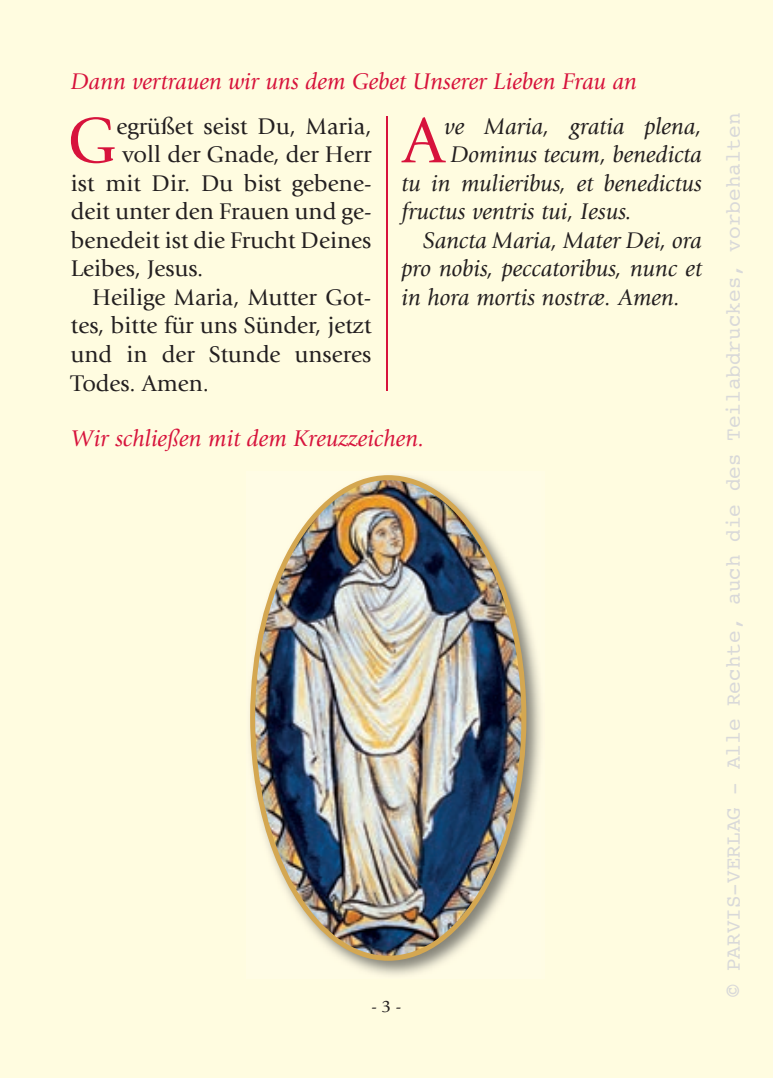
<style>
.page{position:relative;width:773px;height:1078px;background:#fff}
.page>*{position:absolute;margin:0;border:0;box-sizing:border-box;transform-origin:0 0}
.t1{font:67px "Giovanni";color:#d7133c}
.t2{font:23.75px "Giovanni";color:#231f20}
.t3{font:italic 23.75px "Giovanni";color:#231f20}
.t4{font:italic 23.75px "Giovanni";color:#d7133c}
.t5{font:21px "Courier";color:#d9d9d9}
.t6{font:17.5px "Giovanni";color:#231f20}
</style>
<div class="page">
<div style="left:0;top:0;width:14px;height:1077px;background:#fffce0"></div>
<div style="left:14px;top:0;width:758px;height:1077px;background:#fffce0"></div>
<hr style="left:386px;top:116px;width:1px;height:274px;background:#d7133c">
<img style="left:345px;top:615px;width:196px;height:360px">
<img style="left:250px;top:475px;width:276px;height:485px">
<p class="t4" style="left:71px;top:68px;width:567px">Dann vertrauen wir uns dem Gebet Unserer Lieben Frau an</p>
<h1 class="t1" style="left:67px;top:103px;width:51px">G</h1>
<p class="t2" style="left:116px;top:113px;width:256px">egrüßet seist Du, Maria,</p>
<p class="t2" style="left:122px;top:141px;width:250px">voll der Gnade, der Herr</p>
<p class="t2" style="left:71px;top:170px;width:302px">ist mit Dir. Du bist gebene-</p>
<p class="t2" style="left:71px;top:198px;width:302px">deit unter den Frauen und ge-</p>
<p class="t2" style="left:71px;top:227px;width:302px">benedeit ist die Frucht Deines</p>
<p class="t2" style="left:71px;top:255px;width:134px">Leibes, Jesus.</p>
<p class="t2" style="left:92px;top:284px;width:281px">Heilige Maria, Mutter Got-</p>
<p class="t2" style="left:71px;top:312px;width:302px">tes, bitte für uns Sünder, jetzt</p>
<p class="t2" style="left:71px;top:341px;width:302px">und in der Stunde unseres</p>
<p class="t2" style="left:71px;top:369px;width:140px">Todes. Amen.</p>
<h1 class="t1" style="left:402px;top:103px;width:44px">A</h1>
<p class="t3" style="left:444px;top:113px;width:259px">ve Maria, gratia plena,</p>
<p class="t3" style="left:450px;top:141px;width:253px">Dominus tecum, benedicta</p>
<p class="t3" style="left:401px;top:170px;width:302px">tu in mulieribus, et benedictus</p>
<p class="t3" style="left:401px;top:198px;width:232px">fructus ventris tui, Iesus.</p>
<p class="t3" style="left:422px;top:227px;width:281px">Sancta Maria, Mater Dei, ora</p>
<p class="t3" style="left:401px;top:255px;width:302px">pro nobis, peccatoribus, nunc et</p>
<p class="t3" style="left:401px;top:284px;width:280px">in hora mortis nostræ. Amen.</p>
<p class="t4" style="left:71px;top:425px;width:355px">Wir schließen mit dem Kreuzzeichen.</p>
<p class="t6" style="left:371px;top:995px;width:31px">- 3 -</p>
<p class="t5" style="left:716px;top:996px;width:885px;rotate:-90deg">© PARVIS-VERLAG - Alle Rechte, auch die des Teilabdruckes, vorbehalten</p>
</div>
